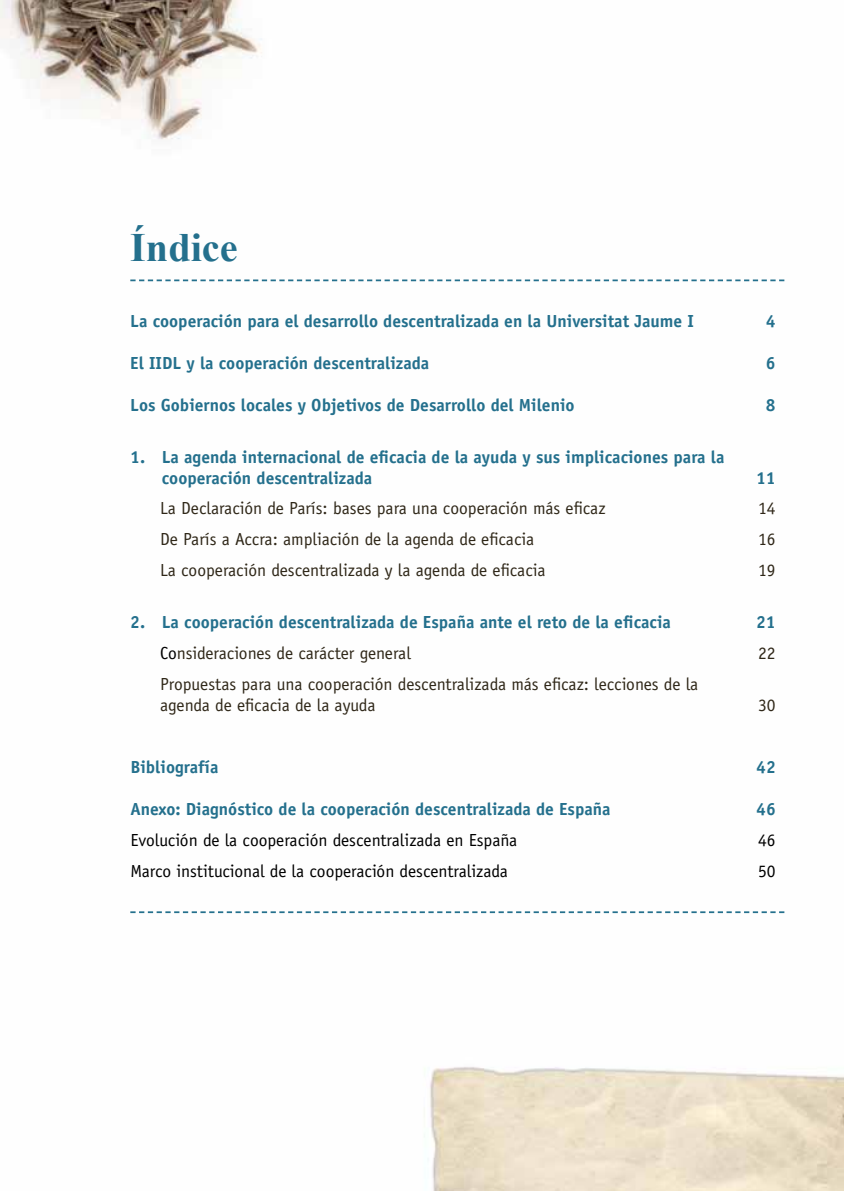
<style>
.page{position:relative;width:844px;height:1191px;background:#fff}
.page>*{position:absolute;margin:0;border:0;box-sizing:border-box;transform-origin:0 0}
.t1{font:700 40.25px "Times New Roman";color:#24708d}
.t2{font:700 17.5px/21px "Officina Sans Std";color:#24708d}
.t3{font:17.5px/21px "Officina Sans Std";color:#2f2718}
.t4{font:17.5px "Officina Sans Std";color:#000}
.s1{color:#000}
</style>
<div class="page">
<img style="left:0;top:0;width:843px;height:1191px">
<svg style="left:130px;top:279px;width:654px;height:2px"></svg>
<svg style="left:130px;top:911px;width:654px;height:2px"></svg>
<h1 class="t1" style="left:130px;top:219px;width:109px">Índice</h1>
<p class="t2" style="left:130px;top:310px;width:565px">La cooperación para el desarrollo descentralizada en la Universitat Jaume I</p>
<p class="t2" style="left:765px;top:310px;width:11px">4</p>
<p class="t2" style="left:130px;top:352px;width:300px">El IIDL y la cooperación descentralizada</p>
<p class="t2" style="left:765px;top:352px;width:11px">6</p>
<p class="t2" style="left:130px;top:394px;width:446px">Los Gobiernos locales y Objetivos de Desarrollo del Milenio</p>
<p class="t2" style="left:765px;top:394px;width:11px">8</p>
<p class="t2" style="left:162px;top:446px;width:564px;text-indent:-32px">1. La agenda internacional de eficacia de la ayuda y sus implicaciones para la cooperación descentralizada</p>
<p class="t2" style="left:756px;top:467px;width:21px">11</p>
<p class="t3" style="left:160px;top:498px;width:447px">La Declaración de París: bases para una cooperación más eficaz</p>
<p class="t3" style="left:758px;top:498px;width:19px">14</p>
<p class="t3" style="left:160px;top:529px;width:375px">De París a Accra: ampliación de la agenda de eficacia</p>
<p class="t3" style="left:758px;top:529px;width:19px">16</p>
<p class="t3" style="left:160px;top:560px;width:387px">La cooperación descentralizada y la agenda de eficacia</p>
<p class="t3" style="left:758px;top:560px;width:19px">19</p>
<p class="t2" style="left:130px;top:611px;width:542px">2. La cooperación descentralizada de España ante el reto de la eficacia</p>
<p class="t2" style="left:756px;top:611px;width:21px">21</p>
<p class="t3" style="left:160px;top:643px;width:252px"><span class="s1">Co</span>nsideraciones de carácter general</p>
<p class="t3" style="left:758px;top:643px;width:19px">22</p>
<p class="t3" style="left:160px;top:673px;width:539px">Propuestas para una cooperación descentralizada más eficaz: lecciones de la agenda de eficacia de la ayuda</p>
<p class="t3" style="left:758px;top:694px;width:19px">30</p>
<p class="t2" style="left:130px;top:756px;width:90px">Bibliografía</p>
<p class="t2" style="left:756px;top:756px;width:21px">42</p>
<p class="t2" style="left:130px;top:798px;width:481px">Anexo: Diagnóstico de la cooperación descentralizada de España</p>
<p class="t2" style="left:756px;top:798px;width:21px">46</p>
<p class="t4" style="left:130px;top:830px;width:388px">Evolución de la cooperación descentralizada en España</p>
<p class="t4" style="left:758px;top:830px;width:19px">46</p>
<p class="t4" style="left:130px;top:860px;width:379px">Marco institucional de la cooperación descentralizada</p>
<p class="t4" style="left:758px;top:860px;width:19px">50</p>
</div>
